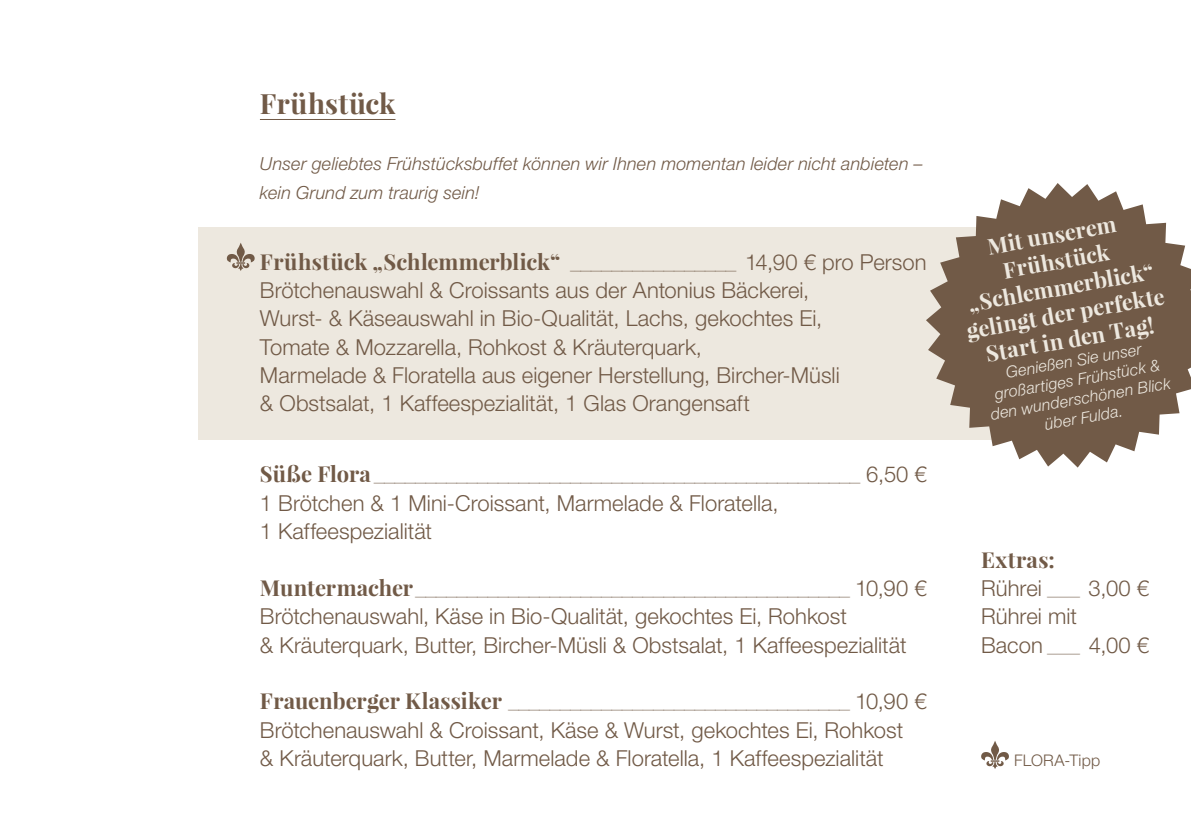
<style>
.page{position:relative;width:1191px;height:840px;background:#fff}
.page>*{position:absolute;margin:0;border:0;box-sizing:border-box;transform-origin:0 0}
.t1{font:700 28px "Playfair Display";letter-spacing:.01em;color:#715a47}
.t2{font:300 22px/28.4px "Helvetica Neue LT Pro";color:#715a47}
.t3{font:700 22px/26.4px "Playfair Display";color:#ede8df;text-align:center}
.t4{font:700 22px "Playfair Display";letter-spacing:.01em;color:#715a47}
.t5{font:italic 300 18px/28.4px "Helvetica Neue LT Pro";letter-spacing:.01em;color:#715a47}
.t6{font:italic 300 16px/19.2px "Helvetica Neue LT Pro";color:#ede8df;text-align:center}
.t7{font:300 16px "Helvetica Neue LT Pro";letter-spacing:.015em;color:#715a47}
.t8{font:300 11px "Helvetica Neue LT Pro";color:#715a47;scale:2 1}
.s1{font-family:"Helvetica Neue LT Pro";font-weight:300;font-size:11px}
.s2{font-family:"Helvetica Neue LT Pro";font-weight:300}
.s3{font-family:"Playfair Display";font-weight:700;font-size:22px}
.s4{font-size:22px}
.s5{font-size:11px}
</style>
<div class="page">
<div style="left:198px;top:227px;width:879px;height:212px;background:#ede8df"></div>
<hr style="left:260px;top:119px;width:135px;height:1px;background:#715a47">
<svg style="left:926px;top:183px;width:265px;height:284px;fill:#715a47"></svg>
<svg style="left:227px;top:243px;width:28px;height:28px"></svg>
<svg style="left:981px;top:741px;width:28px;height:27px"></svg>
<p class="t1" style="left:260px;top:85px;width:137px">Frühstück</p>
<p class="t5" style="left:260px;top:149px;width:664px">Unser geliebtes Frühstücksbuffet können wir Ihnen momentan leider nicht anbieten – kein Grund zum traurig sein!</p>
<p class="t4" style="left:260px;top:247px;width:668px">Frühstück „Schlemmerblick“ <span class="s1">________________</span> <span class="s2">14,90 € pro Person</span></p>
<p class="t2" style="left:260px;top:275px;width:581px">Brötchenauswahl &amp; Croissants aus der Antonius Bäckerei, Wurst- &amp; Käseauswahl in Bio-Qualität, Lachs, gekochtes Ei, Tomate &amp; Mozzarella, Rohkost &amp; Kräuterquark,<br>Marmelade &amp; Floratella aus eigener Herstellung, Bircher-Müsli &amp; Obstsalat, 1 Kaffeespezialität, 1 Glas Orangensaft</p>
<p class="t8" style="left:260px;top:471px;width:335px"><span class="s3">Süße Flora</span> _______________________________________________ <span class="s4">6,50 €</span></p>
<p class="t2" style="left:260px;top:488px;width:520px">1 Brötchen &amp; 1 Mini-Croissant, Marmelade &amp; Floratella,<br>1 Kaffeespezialität</p>
<p class="t8" style="left:260px;top:585px;width:335px"><span class="s3">Muntermacher</span> __________________________________________ <span class="s4">10,90 €</span></p>
<p class="t2" style="left:260px;top:601px;width:648px">Brötchenauswahl, Käse in Bio-Qualität, gekochtes Ei, Rohkost<br>&amp; Kräuterquark, Butter, Bircher-Müsli &amp; Obstsalat, 1 Kaffeespezialität</p>
<p class="t8" style="left:260px;top:698px;width:335px"><span class="s3">Frauenberger Klassiker</span> _________________________________ <span class="s4">10,90 €</span></p>
<p class="t2" style="left:260px;top:715px;width:645px">Brötchenauswahl &amp; Croissant, Käse &amp; Wurst, gekochtes Ei, Rohkost &amp; Kräuterquark, Butter, Marmelade &amp; Floratella, 1 Kaffeespezialität</p>
<p class="t3" style="left:950px;top:239px;width:202px;rotate:-10deg">Mit unserem<br>Frühstück „Schlemmerblick“ gelingt der perfekte<br>Start in den Tag!</p>
<p class="t6" style="left:982px;top:366px;width:184px;rotate:-10deg">Genießen Sie unser großartiges Frühstück &amp; den wunderschönen Blick über Fulda.</p>
<p class="t4" style="left:981px;top:545px;width:75px">Extras:</p>
<p class="t2" style="left:981px;top:573px;width:170px">Rührei <span class="s5">___</span> 3,00 €<br>Rührei mit<br>Bacon <span class="s5">___</span> 4,00 €</p>
<p class="t7" style="left:1014px;top:750px;width:88px">FLORA-Tipp</p>
</div>
